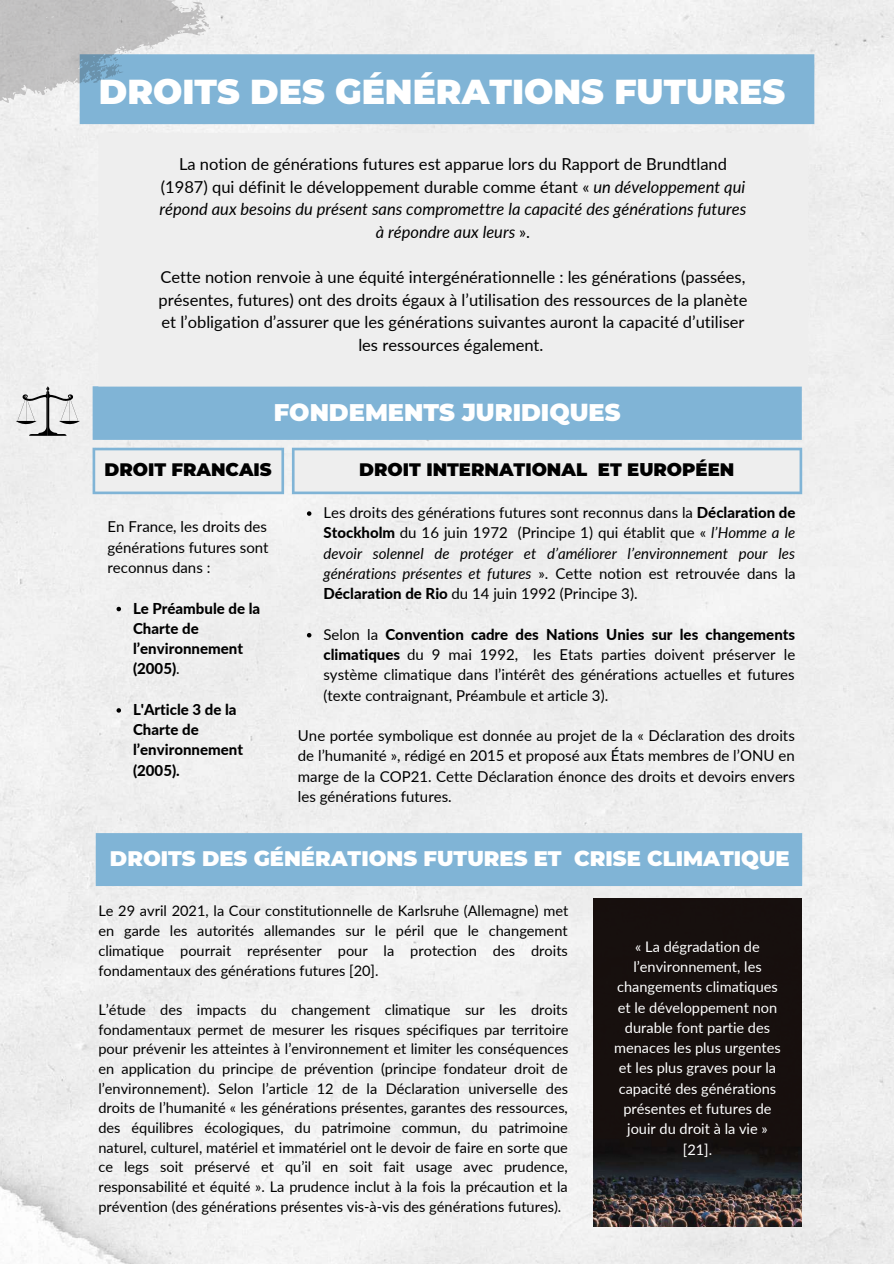
<style>
.page{position:relative;width:894px;height:1264px;background:#fff}
.page>*{position:absolute;margin:0;border:0;box-sizing:border-box;transform-origin:0 0}
.t1{font:900 34.5px "Montserrat";color:#fff}
.t2{font:900 24px "Montserrat";color:#fff}
.t3{font:900 21px "Montserrat";color:#fff}
.t4{font:900 18px "Montserrat";color:#000}
.t5{font:16.5px/22.5px "Lato";color:#000;text-align:center}
.t6{font:15px/20.2px "Lato";color:#000;text-align:justify}
.t7{font:800 15px/20.2px "Lato";color:#000}
.t8{font:14.55px/19.6px "Lato";color:#000;text-align:justify}
.t9{font:14.55px/20.2px "Lato";color:#fff;text-align:center}
.s1{font-style:italic}
.s2{font-weight:400}
.s3{font-weight:800}
</style>
<div class="page">
<div style="left:0;top:0;width:893px;height:1263px;background:#f0f0f0"></div>
<div style="left:94px;top:449px;width:189px;height:44px;background:#eee"></div>
<hr style="left:93px;top:450px;width:2px;height:41px;background:#80b4d6">
<hr style="left:281px;top:450px;width:3px;height:41px;background:#80b4d6">
<hr style="left:95px;top:491px;width:186px;height:3px;background:#80b4d6">
<hr style="left:95px;top:447px;width:186px;height:3px;background:#80b4d6">
<div style="left:94px;top:387px;width:706px;height:51px;background:#80b4d6"></div>
<hr style="left:93px;top:389px;width:2px;height:48px;background:#80b4d6">
<hr style="left:798px;top:389px;width:3px;height:48px;background:#80b4d6">
<hr style="left:95px;top:437px;width:703px;height:3px;background:#80b4d6">
<hr style="left:95px;top:386px;width:703px;height:3px;background:#80b4d6">
<img style="left:593px;top:898px;width:208px;height:328px">
<div style="left:100px;top:134px;width:706px;height:251px;background:#eee"></div>
<svg style="left:798px;top:384px;width:9px;height:5px"></svg>
<hr style="left:98px;top:136px;width:3px;height:248px;background:#eee">
<svg style="left:93px;top:384px;width:8px;height:5px"></svg>
<hr style="left:805px;top:136px;width:2px;height:248px;background:#eee">
<hr style="left:101px;top:384px;width:704px;height:2px;background:#eee">
<hr style="left:101px;top:133px;width:704px;height:3px;background:#eee">
<div style="left:293px;top:449px;width:507px;height:44px;background:#eee"></div>
<hr style="left:292px;top:450px;width:2px;height:41px;background:#80b4d6">
<hr style="left:799px;top:450px;width:3px;height:41px;background:#80b4d6">
<hr style="left:294px;top:491px;width:505px;height:3px;background:#80b4d6">
<hr style="left:294px;top:447px;width:505px;height:3px;background:#80b4d6">
<div style="left:97px;top:834px;width:703px;height:50px;background:#80b4d6"></div>
<hr style="left:96px;top:836px;width:3px;height:47px;background:#80b4d6">
<hr style="left:798px;top:836px;width:4px;height:47px;background:#80b4d6">
<hr style="left:99px;top:883px;width:699px;height:3px;background:#80b4d6">
<hr style="left:99px;top:833px;width:699px;height:3px;background:#80b4d6">
<svg style="left:307px;top:511px;width:4px;height:5px"></svg>
<svg style="left:307px;top:633px;width:4px;height:4px"></svg>
<svg style="left:116px;top:606px;width:5px;height:5px"></svg>
<svg style="left:116px;top:708px;width:5px;height:4px"></svg>
<div style="left:81px;top:56px;width:731px;height:67px;background:#80b4d6"></div>
<hr style="left:80px;top:57px;width:2px;height:64px;background:#80b4d6">
<hr style="left:811px;top:57px;width:3px;height:64px;background:#80b4d6">
<hr style="left:82px;top:121px;width:729px;height:3px;background:#80b4d6">
<hr style="left:82px;top:54px;width:729px;height:3px;background:#80b4d6">
<svg style="left:16px;top:386px;width:64px;height:50px"></svg>
<svg style="left:0;top:0;width:211px;height:103px"></svg>
<h1 class="t1" style="left:99px;top:71px;width:687px">DROITS DES GÉNÉRATIONS FUTURES</h1>
<p class="t5" style="left:160px;top:153px;width:588px">La notion de générations futures est apparue lors du Rapport de Brundtland (1987) qui définit le développement durable comme étant « <span class="s1">un développement qui répond aux besoins du présent sans compromettre la capacité des générations futures à répondre aux leurs</span> ».</p>
<p class="t5" style="left:158px;top:265px;width:590px">Cette notion renvoie à une équité intergénérationnelle : les générations (passées, présentes, futures) ont des droits égaux à l’utilisation des ressources de la planète et l’obligation d’assurer que les générations suivantes auront la capacité d’utiliser les ressources également.</p>
<h2 class="t2" style="left:274px;top:398px;width:348px">FONDEMENTS JURIDIQUES</h2>
<p class="t4" style="left:104px;top:459px;width:169px">DROIT FRANCAIS</p>
<p class="t6" style="left:107px;top:516px;width:162px">En France, les droits des générations futures sont reconnus dans :</p>
<p class="t7" style="left:133px;top:597px;width:129px">Le Préambule de la<br>Charte de l’environnement (2005)<span class="s2">.</span></p>
<p class="t7" style="left:133px;top:699px;width:111px">L'Article 3 de la<br>Charte de l’environnement (2005).</p>
<p class="t4" style="left:359px;top:459px;width:376px">DROIT INTERNATIONAL ET EUROPÉEN</p>
<p class="t6" style="left:323px;top:502px;width:473px">Les droits des générations futures sont reconnus dans la <span class="s3">Déclaration de Stockholm</span> du 16 juin 1972 (Principe 1) qui établit que « <span class="s1">l’Homme a le devoir solennel de protéger et d’améliorer l’environnement pour les générations présentes et futures</span> ». Cette notion est retrouvée dans la <span class="s3">Déclaration de Rio</span> du 14 juin 1992 (Principe 3).</p>
<p class="t6" style="left:323px;top:623px;width:473px">Selon la <span class="s3">Convention cadre des Nations Unies sur les changements climatiques</span> du 9 mai 1992, les Etats parties doivent préserver le système climatique dans l’intérêt des générations actuelles et futures (texte contraignant, Préambule et article 3).</p>
<p class="t6" style="left:298px;top:725px;width:498px">Une portée symbolique est donnée au projet de la « Déclaration des droits de l’humanité », rédigé en 2015 et proposé aux États membres de l’ONU en marge de la COP21. Cette Déclaration énonce des droits et devoirs envers les générations futures.</p>
<h3 class="t3" style="left:110px;top:845px;width:681px">DROITS DES GÉNÉRATIONS FUTURES ET CRISE CLIMATIQUE</h3>
<p class="t8" style="left:98px;top:901px;width:471px">Le 29 avril 2021, la Cour constitutionnelle de Karlsruhe (Allemagne) met en garde les autorités allemandes sur le péril que le changement climatique pourrait représenter pour la protection des droits fondamentaux des générations futures [20].</p>
<p class="t8" style="left:98px;top:999px;width:471px">L’étude des impacts du changement climatique sur les droits fondamentaux permet de mesurer les risques spécifiques par territoire pour prévenir les atteintes à l’environnement et limiter les conséquences en application du principe de prévention (principe fondateur droit de l’environnement). Selon l’article 12 de la Déclaration universelle des droits de l’humanité « les générations présentes, garantes des ressources, des équilibres écologiques, du patrimoine commun, du patrimoine naturel, culturel, matériel et immatériel ont le devoir de faire en sorte que ce legs soit préservé et qu’il en soit fait usage avec prudence, responsabilité et équité ». La prudence inclut à la fois la précaution et la prévention (des générations présentes vis-à-vis des générations futures).</p>
<p class="t9" style="left:614px;top:936px;width:168px">« La dégradation de l’environnement, les changements climatiques et le développement non durable font partie des menaces les plus urgentes et les plus graves pour la capacité des générations présentes et futures de jouir du droit à la vie » [21].</p>
</div>
